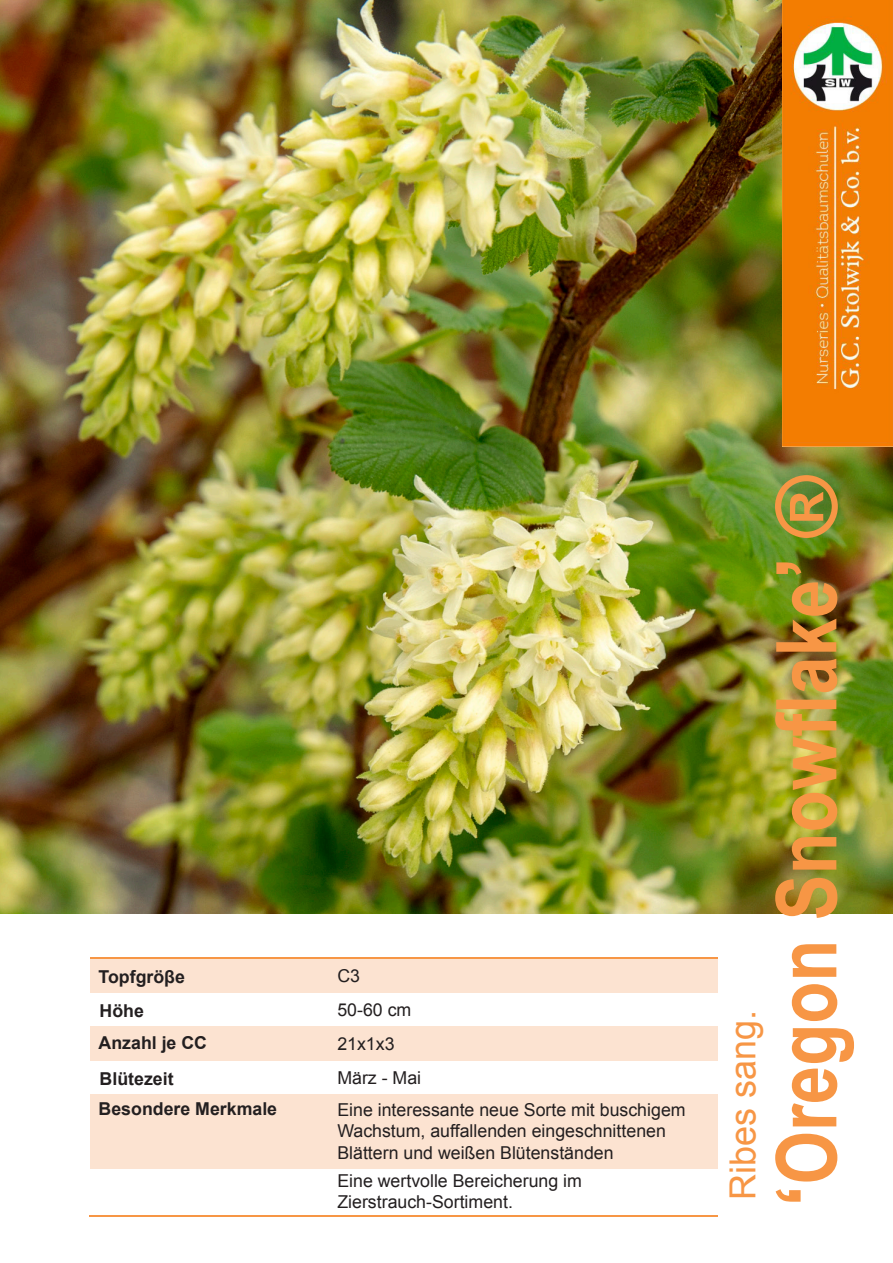
<style>
.page{position:relative;width:893px;height:1263px;background:#fff}
.page>*{position:absolute;margin:0;border:0;box-sizing:border-box;transform-origin:0 0}
.t1{font:700 84px "Arial Narrow";color:#f79645}
.t2{font:36px "Arial";color:#f79645}
.t3{font:17.7px/21.3px "Arial";color:#231f20}
.t4{font:700 17.7px "Arial";color:#231f20}
.s1{font-family:"Arial"}
</style>
<div class="page">
<img style="left:0;top:0;width:893px;height:913px">
<div style="left:90px;top:958px;width:240px;height:34px;background:#fce3d1"></div>
<div style="left:330px;top:958px;width:388px;height:34px;background:#fce3d1"></div>
<hr style="left:90px;top:957px;width:240px;height:1px;background:#f79645">
<hr style="left:331px;top:957px;width:387px;height:1px;background:#f79645">
<div style="left:90px;top:1026px;width:240px;height:34px;background:#fce3d1"></div>
<div style="left:330px;top:1026px;width:388px;height:34px;background:#fce3d1"></div>
<div style="left:90px;top:1094px;width:240px;height:74px;background:#fce3d1"></div>
<div style="left:330px;top:1094px;width:388px;height:74px;background:#fce3d1"></div>
<hr style="left:89px;top:1215px;width:241px;height:1px;background:#f79645">
<hr style="left:330px;top:1215px;width:388px;height:1px;background:#f79645">
<img style="left:783px;top:0;width:110px;height:447px">
<p class="t4" style="left:99px;top:965px;width:88px">Topfgröβe</p>
<p class="t4" style="left:100px;top:999px;width:46px">Höhe</p>
<p class="t4" style="left:99px;top:1031px;width:110px">Anzahl je CC</p>
<p class="t4" style="left:100px;top:1067px;width:75px">Blütezeit</p>
<p class="t4" style="left:99px;top:1097px;width:180px">Besondere Merkmale</p>
<p class="t3" style="left:337px;top:965px;width:24px">C3</p>
<p class="t3" style="left:337px;top:999px;width:75px">50-60 cm</p>
<p class="t3" style="left:337px;top:1033px;width:59px">21x1x3</p>
<p class="t3" style="left:337px;top:1067px;width:85px">März - Mai</p>
<p class="t3" style="left:337px;top:1099px;width:350px">Eine interessante neue Sorte mit buschigem<br>Wachstum, auffallenden eingeschnittenen<br>Blättern und weißen Blütenständen</p>
<p class="t3" style="left:337px;top:1170px;width:246px">Eine wertvolle Bereicherung im</p>
<p class="t3" style="left:337px;top:1191px;width:177px">Zierstrauch-Sortiment.</p>
<p class="t2" style="left:719px;top:1200px;width:192px;rotate:-90deg">Ribes sang.</p>
<p class="t1" style="left:743px;top:1208px;width:734px;rotate:-90deg"><span class="s1">‘</span>Oregon Snowflake<span class="s1">’ ®</span></p>
</div>
